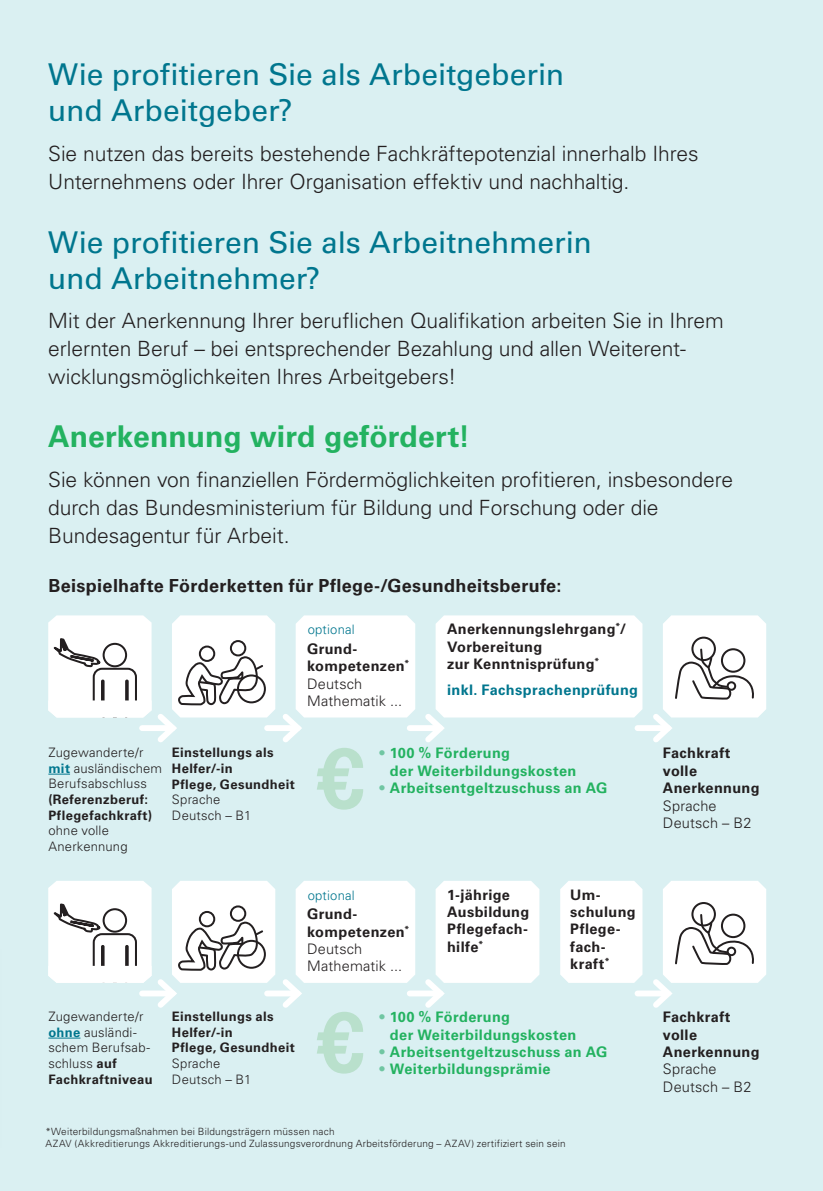
<style>
.page{position:relative;width:823px;height:1191px;background:#fff}
.page>*{position:absolute;margin:0;border:0;box-sizing:border-box;transform-origin:0 0}
.Headline{font:30px/36px "Univers LT Std";letter-spacing:-.005em;color:#00768e}
.Headline_c{font:700 30px "Univers LT Std";color:#23b260}
.Fließtext{font:300 21px/28px "Univers LT Std";letter-spacing:-.005em;color:#231f20}
.Schaubild_Legende{font:700 18px "Univers LT Std";letter-spacing:.02em;color:#231f20}
.t1{font:700 14.4px/17.4px "Univers LT Std";letter-spacing:.025em;color:#231f20}
.t2{font:700 14.4px/17.4px "Univers LT Std";letter-spacing:.025em;color:#23b260}
.t3{font:300 14.4px/17.4px "Univers LT Std";letter-spacing:.015em;color:#231f20}
.t4{font:700 14.4px "Univers LT Std";letter-spacing:.025em;color:#00768e}
.t5{font:300 13px/15.6px "Univers LT Std";letter-spacing:.015em;color:#231f20}
.t6{font:700 13px/15.6px "Univers LT Std";letter-spacing:.03em;color:#231f20}
.t7{font:300 13px "Univers LT Std";letter-spacing:.015em;color:#00768e}
.t8{font:300 10px/12px "Univers LT Std";letter-spacing:.02em;color:#231f20}
.s1{font-weight:700}
.s2{font-weight:700;color:#00768e}
.s3{font-weight:300;color:#70c6a2}
</style>
<div class="page">
<div style="left:0;top:0;width:822px;height:1191px;background:#daf0f2"></div>
<hr style="left:0;top:949px;width:1px;height:198px;background:#d6ebd9">
<svg style="left:48px;top:615px;width:717px;height:194px"></svg>
<svg style="left:48px;top:881px;width:491px;height:192px"></svg>
<svg style="left:560px;top:881px;width:205px;height:127px"></svg>
<h3 class="Headline" style="left:48px;top:57px;width:517px">Wie profitieren Sie als Arbeitgeberin und Arbeitgeber?</h3>
<p class="Fließtext" style="left:48px;top:139px;width:651px">Sie nutzen das bereits bestehende Fachkräftepotenzial innerhalb Ihres<br>Unternehmens oder Ihrer Organisation effektiv und nachhaltig.</p>
<h3 class="Headline" style="left:48px;top:224px;width:545px">Wie profitieren Sie als Arbeitnehmerin und Arbeitnehmer?</h3>
<p class="Fließtext" style="left:48px;top:306px;width:676px">Mit der Anerkennung Ihrer beruflichen Qualifikation arbeiten Sie in Ihrem erlernten Beruf – bei entsprechender Bezahlung und allen Weiterent&shy;wicklungsmöglichkeiten Ihres Arbeitgebers!</p>
<h2 class="Headline_c" style="left:48px;top:419px;width:423px">Anerkennung wird gefördert!</h2>
<p class="Fließtext" style="left:48px;top:465px;width:686px">Sie können von finanziellen Fördermöglichkeiten profitieren, insbesondere durch das Bundesministerium für Bildung und Forschung oder die<br>Bundesagentur für Arbeit.</p>
<p class="Schaubild_Legende" style="left:48px;top:575px;width:514px">Beispielhafte Förderketten für Pflege-/Gesundheitsberufe:</p>
<p class="t7" style="left:307px;top:621px;width:49px">optional</p>
<p class="t3" style="left:307px;top:640px;width:104px"><span class="s1">Grund&shy;kompetenzen</span><sup>*<br></sup>Deutsch<br>Mathematik ...</p>
<p class="t1" style="left:447px;top:620px;width:181px">Anerkennungslehrgang<sup>*</sup>/<br>Vorbereitung<br>zur Kenntnisprüfung<sup>*</sup></p>
<p class="t4" style="left:447px;top:681px;width:192px">inkl. Fachsprachenprüfung</p>
<p class="t5" style="left:48px;top:745px;width:115px">Zugewanderte/r <span class="s2">mit</span> ausländischem<br>Berufsabschluss</p>
<p class="t6" style="left:48px;top:791px;width:105px">(Referenzberuf:<br>Pflegefachkraft)</p>
<p class="t5" style="left:48px;top:823px;width:81px">ohne volle<br>Anerkennung</p>
<p class="t6" style="left:172px;top:745px;width:124px">Einstellungs als<br>Helfer/-in<br>Pflege, Gesundheit</p>
<p class="t5" style="left:172px;top:791px;width:81px">Sprache<br>Deutsch – B1</p>
<p class="t2" style="left:389px;top:744px;width:188px;text-indent:-11px"><span class="s3">•</span> 100 % Förderung<br>der Weiterbildungskosten</p>
<p class="t2" style="left:378px;top:779px;width:230px"><span class="s3">•</span> Arbeitsentgeltzuschuss an AG</p>
<p class="t7" style="left:307px;top:887px;width:49px">optional</p>
<p class="t3" style="left:307px;top:905px;width:104px"><span class="s1">Grund&shy;kompetenzen</span><sup>*<br></sup>Deutsch<br>Mathematik ...</p>
<p class="t1" style="left:447px;top:886px;width:84px">1-jährige<br>Ausbildung<br>Pflegefach&shy;hilfe<sup>*</sup></p>
<p class="t1" style="left:570px;top:886px;width:67px">Um&shy;schulung<br>Pflege&shy;fach&shy;kraft<sup>*</sup></p>
<p class="t5" style="left:48px;top:1008px;width:106px">Zugewanderte/r <span class="s2">ohne</span> ausländi&shy;schem Berufsab&shy;schluss <span class="s1">auf<br>Fachkraftniveau</span></p>
<p class="t6" style="left:172px;top:1009px;width:124px">Einstellungs als<br>Helfer/-in<br>Pflege, Gesundheit</p>
<p class="t5" style="left:172px;top:1055px;width:81px">Sprache<br>Deutsch – B1</p>
<p class="t2" style="left:389px;top:1008px;width:188px;text-indent:-11px"><span class="s3">•</span> 100 % Förderung<br>der Weiterbildungskosten</p>
<p class="t2" style="left:378px;top:1043px;width:230px"><span class="s3">•</span> Arbeitsentgeltzuschuss an AG</p>
<p class="t2" style="left:378px;top:1060px;width:173px"><span class="s3">•</span> Weiterbildungsprämie</p>
<p class="t8" style="left:45px;top:1126px;width:521px">*Weiterbildungsmaßnahmen bei Bildungsträgern müssen nach<br>AZAV (Akkreditierungs Akkreditierungs-und Zulassungsverordnung Arbeitsförderung – AZAV) zertifiziert sein sein</p>
<p class="t1" style="left:662px;top:744px;width:98px">Fachkraft volle<br>Anerkennung</p>
<p class="t3" style="left:662px;top:796px;width:90px">Sprache<br>Deutsch – B2</p>
<p class="t1" style="left:662px;top:1008px;width:98px">Fachkraft volle<br>Anerkennung</p>
<p class="t3" style="left:662px;top:1060px;width:90px">Sprache<br>Deutsch – B2</p>
</div>
